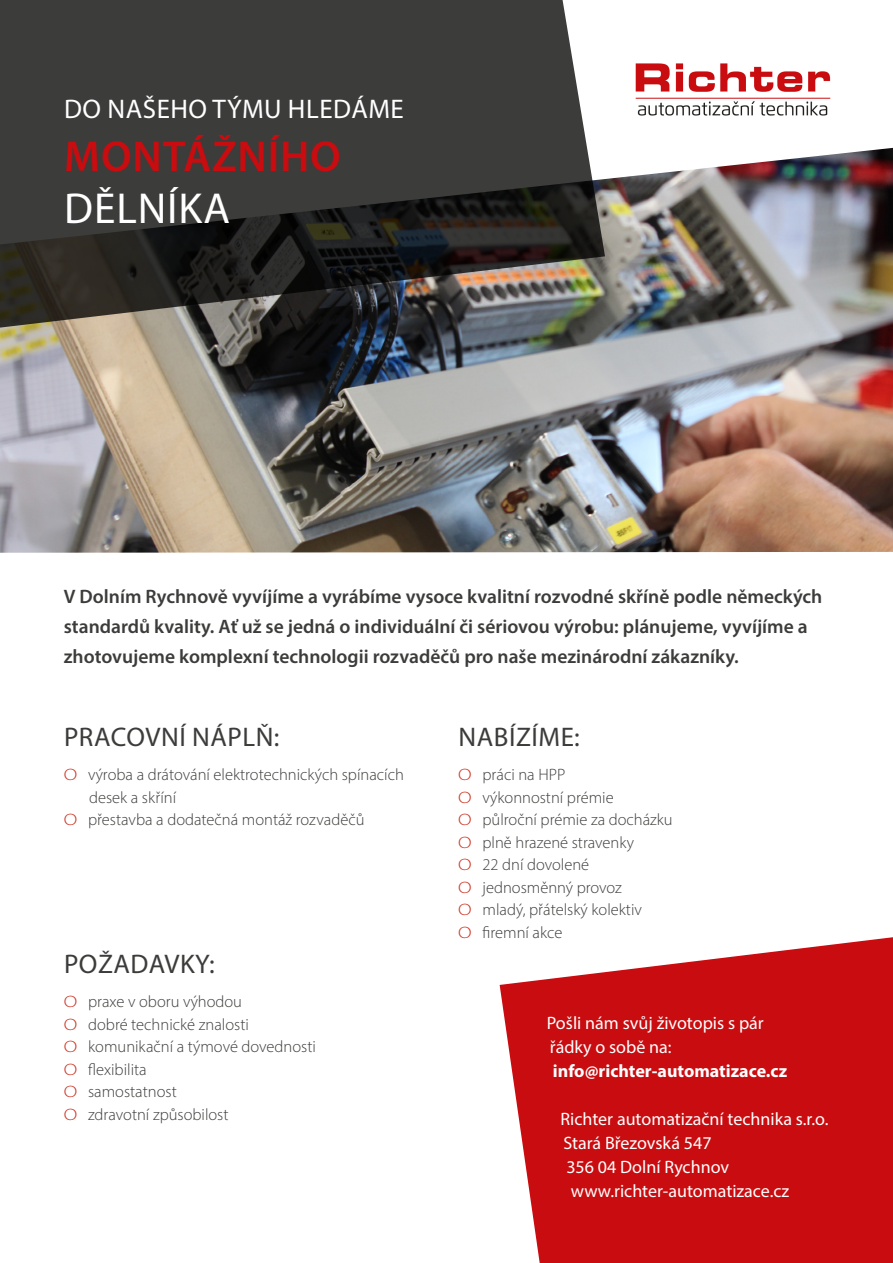
<style>
.page{position:relative;width:893px;height:1263px;background:#fff}
.page>*{position:absolute;margin:0;border:0;box-sizing:border-box;transform-origin:0 0}
.t1{font:600 43.5px "Myriad Pro";letter-spacing:.02em;color:#c90c0f}
.t2{font:43.5px "Myriad Pro";letter-spacing:.02em;color:#fff}
.t3{font:27px "Myriad Pro";letter-spacing:.02em;color:#3c3c3b}
.t4{font:27px "Myriad Pro";letter-spacing:.02em;color:#fff}
.t5{font:600 19.5px/30px "Myriad Pro";color:#3c3c3b}
.t6{font:18px/24px "Myriad Pro";color:#fff}
.t7{font:700 18px "Myriad Pro";color:#fff}
.t8{font:300 16.5px/22.5px "Myriad Pro";color:#3c3c3b}
.s1{color:#ce301e}
</style>
<div class="page">
<img style="left:0;top:148px;width:893px;height:405px">
<svg style="left:0;top:0;width:605px;height:332px;background:#3f3e3b"></svg>
<svg style="left:500px;top:937px;width:393px;height:326px;background:#cf282b"></svg>
<img style="left:635px;top:63px;width:196px;height:53px">
<h2 class="t4" style="left:64px;top:92px;width:341px">DO NAŠEHO TÝMU HLEDÁME</h2>
<h1 class="t1" style="left:64px;top:128px;width:278px">MONTÁŽNÍHO</h1>
<h1 class="t2" style="left:64px;top:182px;width:167px">DĚLNÍKA</h1>
<p class="t5" style="left:64px;top:581px;width:760px">V Dolním Rychnově vyvíjíme a vyrábíme vysoce kvalitní rozvodné skříně podle německých standardů kvality. Ať už se jedná o individuální či sériovou výrobu: plánujeme, vyvíjíme a zhotovujeme komplexní technologii rozvaděčů pro naše mezinárodní zákazníky.</p>
<h2 class="t3" style="left:64px;top:721px;width:217px">PRACOVNÍ NÁPLŇ:</h2>
<p class="t8" style="left:64px;top:763px;width:342px"><span class="s1">O</span> výroba a drátování elektrotechnických spínacích</p>
<p class="t8" style="left:89px;top:786px;width:89px">desek a skříní</p>
<p class="t8" style="left:64px;top:808px;width:302px"><span class="s1">O</span> přestavba a dodatečná montáž rozvaděčů</p>
<h2 class="t3" style="left:64px;top:947px;width:152px">POŽADAVKY:</h2>
<p class="t8" style="left:64px;top:990px;width:254px"><span class="s1">O</span> praxe v oboru výhodou<br><span class="s1">O</span> dobré technické znalosti<br><span class="s1">O</span> komunikační a týmové dovednosti<br><span class="s1">O</span> flexibilita<br><span class="s1">O</span> samostatnost<br><span class="s1">O</span> zdravotní způsobilost</p>
<h2 class="t3" style="left:458px;top:721px;width:123px">NABÍZÍME:</h2>
<p class="t8" style="left:458px;top:763px;width:216px"><span class="s1">O</span> práci na HPP<br><span class="s1">O</span> výkonnostní prémie<br><span class="s1">O</span> půlroční prémie za docházku<br><span class="s1">O</span> plně hrazené stravenky<br><span class="s1">O</span> 22 dní dovolené<br><span class="s1">O</span> jednosměnný provoz<br><span class="s1">O</span> mladý, přátelský kolektiv<br><span class="s1">O</span> firemní akce</p>
<p class="t6" style="left:547px;top:1011px;width:218px">Pošli nám svůj životopis s pár řádky o sobě na:</p>
<p class="t7" style="left:553px;top:1059px;width:236px">info@richter-automatizace.cz</p>
<p class="t6" style="left:560px;top:1107px;width:270px">Richter automatizační technika s.r.o.</p>
<p class="t6" style="left:563px;top:1131px;width:150px">Stará Březovská 547</p>
<p class="t6" style="left:566px;top:1155px;width:164px">356 04 Dolní Rychnov</p>
<p class="t6" style="left:571px;top:1179px;width:220px">www.richter-automatizace.cz</p>
</div>
